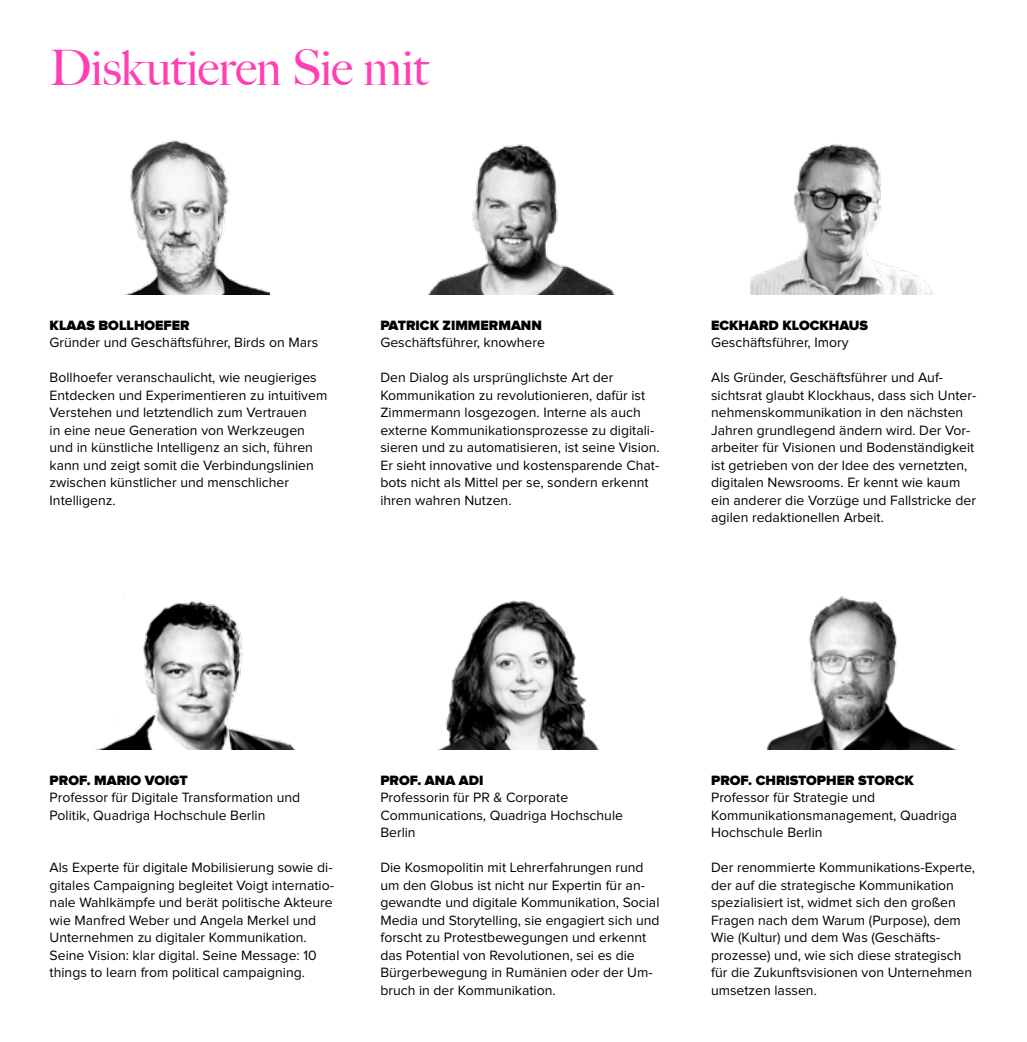
<style>
.page{position:relative;width:1027px;height:1042px;background:#fff}
.page>*{position:absolute;margin:0;border:0;box-sizing:border-box;transform-origin:0 0}
.t1{font:500 49px "Big Caslon";letter-spacing:-.015em;color:#ff40b4}
.t2{font:14px/17.5px "Proxima Nova";color:#000}
.t3{font:900 14px "Proxima Nova";color:#000}
</style>
<div class="page">
<img style="left:123px;top:140px;width:147px;height:155px">
<img style="left:427px;top:144px;width:189px;height:151px">
<img style="left:751px;top:144px;width:183px;height:151px">
<img style="left:94px;top:594px;width:202px;height:156px">
<img style="left:438px;top:600px;width:161px;height:150px">
<img style="left:766px;top:596px;width:191px;height:154px">
<h1 class="t1" style="left:50px;top:39px;width:380px">Diskutieren Sie mit</h1>
<p class="t3" style="left:50px;top:319px;width:142px">KLAAS BOLLHOEFER</p>
<p class="t2" style="left:50px;top:334px;width:270px">Gründer und Geschäftsführer, Birds on Mars</p>
<p class="t2" style="left:50px;top:369px;width:279px">Bollhoefer veranschaulicht, wie neugieriges Entdecken und Experimentieren zu intuitivem Verstehen und letztendlich zum Vertrauen<br>in eine neue Generation von Werkzeugen und in künstliche Intelligenz an sich, führen kann und zeigt somit die Verbindungslinien zwischen künstlicher und menschlicher Intelligenz.</p>
<p class="t3" style="left:380px;top:319px;width:163px">PATRICK ZIMMERMANN</p>
<p class="t2" style="left:380px;top:334px;width:166px">Geschäftsführer, knowhere</p>
<p class="t2" style="left:380px;top:369px;width:281px">Den Dialog als ursprünglichste Art der Kommunikation zu revolutionieren, dafür ist Zimmermann losgezogen. Interne als auch externe Kommunikationsprozesse zu digitali&shy;sieren und zu automatisieren, ist seine Vision.<br>Er sieht innovative und kostensparende Chat&shy;bots nicht als Mittel per se, sondern erkennt ihren wahren Nutzen.</p>
<p class="t3" style="left:711px;top:319px;width:159px">ECKHARD KLOCKHAUS</p>
<p class="t2" style="left:711px;top:334px;width:139px">Geschäftsführer, Imory</p>
<p class="t2" style="left:711px;top:369px;width:267px">Als Gründer, Geschäftsführer und Auf&shy;sichtsrat glaubt Klockhaus, dass sich Unter&shy;nehmenskommunikation in den nächsten Jahren grundlegend ändern wird. Der Vor&shy;arbeiter für Visionen und Bodenständigkeit ist getrieben von der Idee des vernetzten, digitalen Newsrooms. Er kennt wie kaum ein anderer die Vorzüge und Fallstricke der agilen redaktionellen Arbeit.</p>
<p class="t3" style="left:50px;top:774px;width:140px">PROF. MARIO VOIGT</p>
<p class="t2" style="left:50px;top:789px;width:252px">Professor für Digitale Transformation und<br>Politik, Quadriga Hochschule Berlin</p>
<p class="t2" style="left:50px;top:859px;width:286px">Als Experte für digitale Mobilisierung sowie di&shy;gitales Campaigning begleitet Voigt internatio&shy;nale Wahlkämpfe und berät politische Akteure wie Manfred Weber und Angela Merkel und Unternehmen zu digitaler Kommunikation.<br>Seine Vision: klar digital. Seine Message: 10 things to learn from political campaigning.</p>
<p class="t3" style="left:380px;top:774px;width:105px">PROF. ANA ADI</p>
<p class="t2" style="left:380px;top:789px;width:244px">Professorin für PR &amp; Corporate<br>Communications, Quadriga Hochschule<br>Berlin</p>
<p class="t2" style="left:380px;top:859px;width:281px">Die Kosmopolitin mit Lehrerfahrungen rund um den Globus ist nicht nur Expertin für an&shy;gewandte und digitale Kommunikation, Social Media und Storytelling, sie engagiert sich und forscht zu Protestbewegungen und erkennt das Potential von Revolutionen, sei es die Bürgerbewegung in Rumänien oder der Um&shy;bruch in der Kommunikation.</p>
<p class="t3" style="left:711px;top:774px;width:204px">PROF. CHRISTOPHER STORCK</p>
<p class="t2" style="left:711px;top:789px;width:247px">Professor für Strategie und<br>Kommunikationsmanagement, Quadriga<br>Hochschule Berlin</p>
<p class="t2" style="left:711px;top:859px;width:265px">Der renommierte Kommunikations-Experte, der auf die strategische Kommunikation spezialisiert ist, widmet sich den großen Fragen nach dem Warum (Purpose), dem Wie (Kultur) und dem Was (Geschäfts&shy;prozesse) und, wie sich diese strategisch für die Zukunftsvisionen von Unternehmen umsetzen lassen.</p>
</div>
